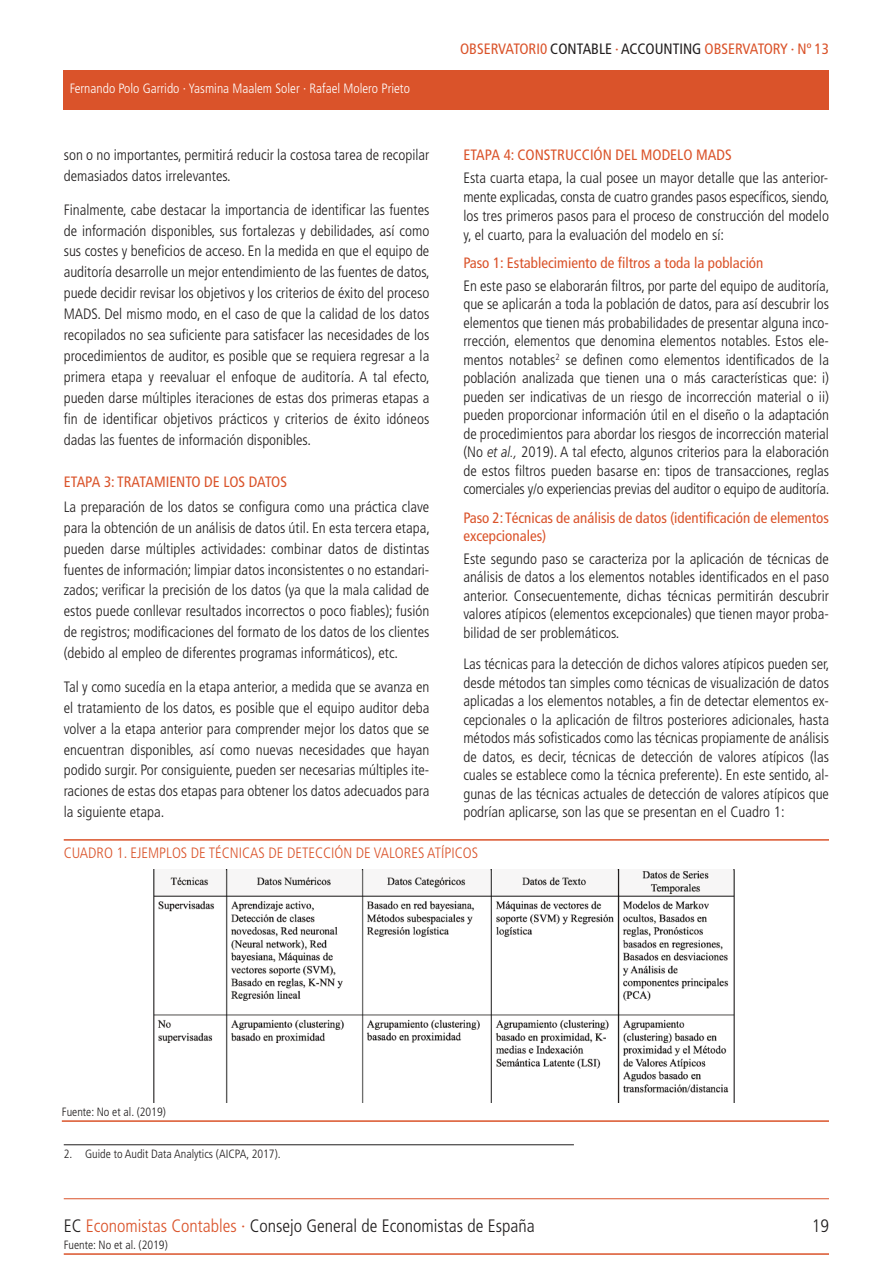
<style>
.page{position:relative;width:893px;height:1263px;background:#fff}
.page>*{position:absolute;margin:0;border:0;box-sizing:border-box;transform-origin:0 0}
.t1{font:300 condensed 18px "Frutiger";color:#201d1d}
.t2{font:300 condensed 15px/20.9px "Frutiger";color:#201d1d;text-align:justify}
.t3{font:condensed 15px/18.5px "Frutiger";color:#da532a}
.t4{font:300 condensed 15px "Frutiger";color:#da532a}
.t5{font:300 condensed 13.5px "Frutiger";color:#fff}
.t6{font:300 condensed 12px "Frutiger";color:#201d1d}
.s1{color:#201d1d}
.s2{font-style:italic;font-stretch:normal}
.s3{color:#da532a}
</style>
<div class="page">
<div style="left:64px;top:70px;width:765px;height:39px;background:#da532a"></div>
<hr style="left:64px;top:1198px;width:765px;height:1px;background:#da532a">
<hr style="left:64px;top:1144px;width:510px;height:1px;background:#201d1d">
<hr style="left:64px;top:839px;width:765px;height:2px;background:#da532a">
<img style="left:153px;top:869px;width:582px;height:234px">
<hr style="left:64px;top:1253px;width:765px;height:2px;background:#da532a">
<hr style="left:62px;top:1120px;width:767px;height:2px;background:#da532a">
<p class="t5" style="left:70px;top:83px;width:342px">Fernando Polo Garrido · Yasmina Maalem Soler · Rafael Molero Prieto</p>
<p class="t2" style="left:64px;top:146px;width:367px">son o no importantes, permitirá reducir la costosa tarea de recopilar demasiados datos irrelevantes.</p>
<p class="t2" style="left:64px;top:200px;width:368px">Finalmente, cabe destacar la importancia de identificar las fuentes de información disponibles, sus fortalezas y debilidades, así como sus costes y beneficios de acceso. En la medida en que el equipo de auditoría desarrolle un mejor entendimiento de las fuentes de datos, puede decidir revisar los objetivos y los criterios de éxito del proceso MADS. Del mismo modo, en el caso de que la calidad de los datos recopilados no sea suficiente para satisfacer las necesidades de los procedimientos de auditor, es posible que se requiera regresar a la primera etapa y reevaluar el enfoque de auditoría. A tal efecto, pueden darse múltiples iteraciones de estas dos primeras etapas a fin de identificar objetivos prácticos y criterios de éxito idóneos dadas las fuentes de información disponibles.</p>
<p class="t3" style="left:64px;top:473px;width:225px">ETAPA 3: TRATAMIENTO DE LOS DATOS</p>
<p class="t2" style="left:64px;top:497px;width:368px">La preparación de los datos se configura como una práctica clave para la obtención de un análisis de datos útil. En esta tercera etapa, pueden darse múltiples actividades: combinar datos de distintas fuentes de información; limpiar datos inconsistentes o no estandari&shy;zados; verificar la precisión de los datos (ya que la mala calidad de estos puede conllevar resultados incorrectos o poco fiables); fusión de registros; modificaciones del formato de los datos de los clientes (debido al empleo de diferentes programas informáticos), etc.</p>
<p class="t2" style="left:64px;top:677px;width:367px">Tal y como sucedía en la etapa anterior, a medida que se avanza en el tratamiento de los datos, es posible que el equipo auditor deba volver a la etapa anterior para comprender mejor los datos que se encuentran disponibles, así como nuevas necesidades que hayan podido surgir. Por consiguiente, pueden ser necesarias múltiples ite&shy;raciones de estas dos etapas para obtener los datos adecuados para la siguiente etapa.</p>
<p class="t3" style="left:460px;top:41px;width:370px">OBSERVATORI0 <span class="s1">CONTABLE</span> · <span class="s1">ACCOUNTING</span> OBSERVATORY · Nº 13</p>
<p class="t3" style="left:463px;top:147px;width:270px">ETAPA 4: CONSTRUCCIÓN DEL MODELO MADS</p>
<p class="t2" style="left:463px;top:170px;width:368px;line-height:18.8px">Esta cuarta etapa, la cual posee un mayor detalle que las anterior&shy;mente explicadas, consta de cuatro grandes pasos específicos, siendo, los tres primeros pasos para el proceso de construcción del modelo y, el cuarto, para la evaluación del modelo en sí:</p>
<p class="t3" style="left:463px;top:255px;width:302px">Paso 1: Establecimiento de filtros a toda la población</p>
<p class="t2" style="left:463px;top:277px;width:368px;line-height:18.5px">En este paso se elaborarán filtros, por parte del equipo de auditoría, que se aplicarán a toda la población de datos, para así descubrir los elementos que tienen más probabilidades de presentar alguna inco&shy;rrección, elementos que denomina elementos notables. Estos ele&shy;mentos notables<sup>2</sup> se definen como elementos identificados de la población analizada que tienen una o más características que: i) pueden ser indicativas de un riesgo de incorrección material o ii) pueden proporcionar información útil en el diseño o la adaptación de procedimientos para abordar los riesgos de incorrección material (No <span class="s2">et al.,</span> 2019). A tal efecto, algunos criterios para la elaboración de estos filtros pueden basarse en: tipos de transacciones, reglas comerciales y/o experiencias previas del auditor o equipo de auditoría.</p>
<p class="t3" style="left:463px;top:509px;width:367px">Paso 2: Técnicas de análisis de datos (identificación de elementos excepcionales)</p>
<p class="t2" style="left:463px;top:551px;width:367px;line-height:18.5px">Este segundo paso se caracteriza por la aplicación de técnicas de análisis de datos a los elementos notables identificados en el paso anterior. Consecuentemente, dichas técnicas permitirán descubrir valores atípicos (elementos excepcionales) que tienen mayor proba&shy;bilidad de ser problemáticos.</p>
<p class="t2" style="left:463px;top:656px;width:368px;line-height:18.5px">Las técnicas para la detección de dichos valores atípicos pueden ser, desde métodos tan simples como técnicas de visualización de datos aplicadas a los elementos notables, a fin de detectar elementos ex&shy;cepcionales o la aplicación de filtros posteriores adicionales, hasta métodos más sofisticados como las técnicas propiamente de análisis de datos, es decir, técnicas de detección de valores atípicos (las cuales se establece como la técnica preferente). En este sentido, al&shy;gunas de las técnicas actuales de detección de valores atípicos que podrían aplicarse, son las que se presentan en el Cuadro 1:</p>
<p class="t4" style="left:64px;top:846px;width:416px">CUADRO 1. EJEMPLOS DE TÉCNICAS DE DETECCIÓN DE VALORES ATÍPICOS</p>
<p class="t6" style="left:62px;top:1107px;width:106px">Fuente: No et al. (2019)</p>
<p class="t6" style="left:64px;top:1149px;width:218px">2. Guide to Audit Data Analytics (AICPA, 2017).</p>
<p class="t1" style="left:64px;top:1218px;width:472px">EC <span class="s3">Economistas Contables ·</span> Consejo General de Economistas de España</p>
<p class="t1" style="left:812px;top:1218px;width:19px">19</p>
<p class="t6" style="left:64px;top:1240px;width:106px">Fuente: No et al. (2019)</p>
</div>
